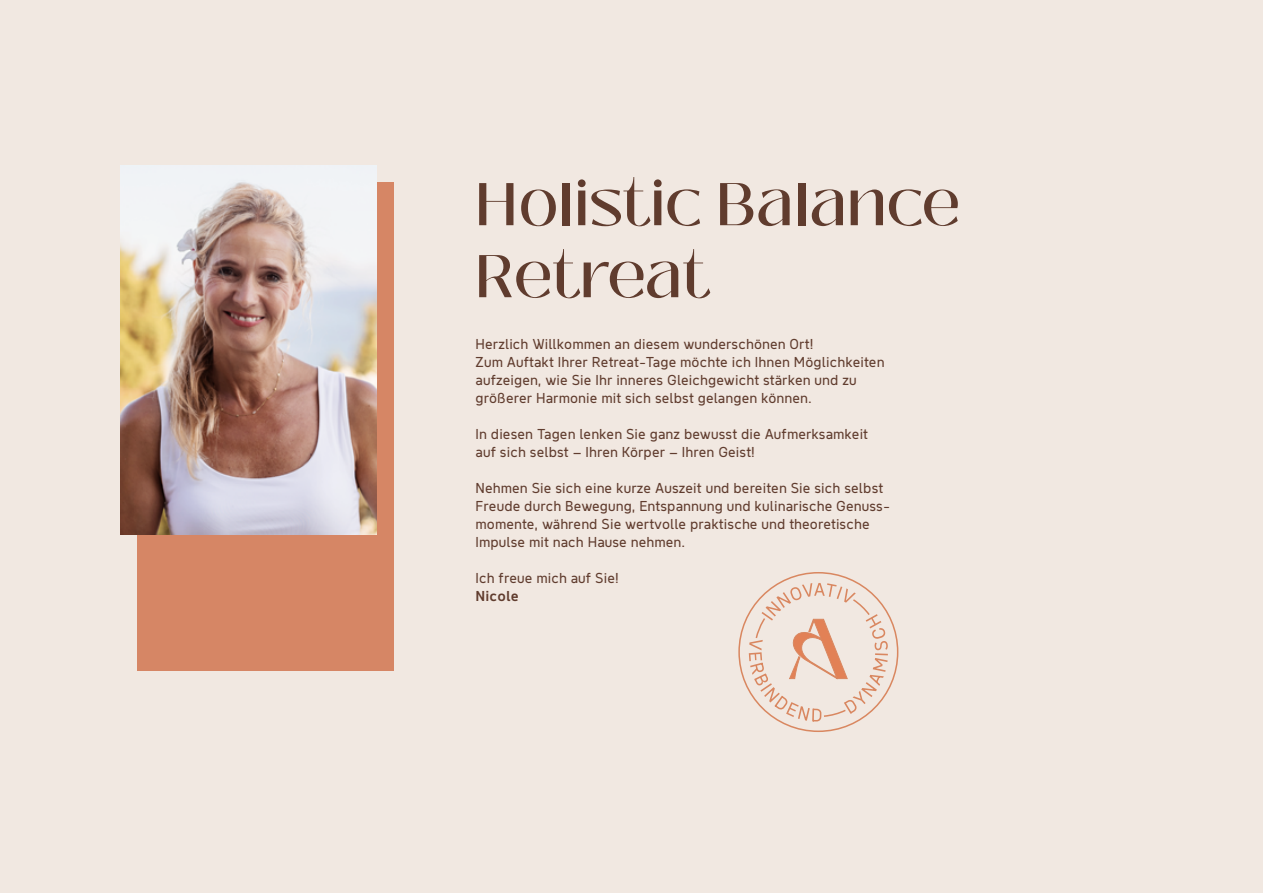
<style>
.page{position:relative;width:1263px;height:893px;background:#f1e8e1}
.page>*{position:absolute;margin:0;border:0;box-sizing:border-box;transform-origin:0 0}
.t1{font:500 60px/72px "Black Mango";letter-spacing:.005em;color:#603c2e}
.t2{font:14.25px/18px "Never Mind Compact";letter-spacing:.01em;color:#603c2e}
.t3{font:600 14.25px "Never Mind Compact";letter-spacing:.01em;color:#603c2e}
</style>
<div class="page">
<div style="left:138px;top:183px;width:256px;height:488px;background:#d68665"></div>
<img style="left:120px;top:165px;width:256px;height:369px">
<svg style="left:738px;top:572px;width:161px;height:160px"></svg>
<h1 class="t1" style="left:476px;top:170px;width:486px">Holistic Balance<br>Retreat</h1>
<p class="t2" style="left:476px;top:335px;width:410px">Herzlich Willkommen an diesem wunderschönen Ort!<br>Zum Auftakt Ihrer Retreat-Tage möchte ich Ihnen Möglichkeiten aufzeigen, wie Sie Ihr inneres Gleichgewicht stärken und zu größerer Harmonie mit sich selbst gelangen können.</p>
<p class="t2" style="left:476px;top:425px;width:394px">In diesen Tagen lenken Sie ganz bewusst die Aufmerksamkeit auf sich selbst – Ihren Körper – Ihren Geist!</p>
<p class="t2" style="left:476px;top:479px;width:416px">Nehmen Sie sich eine kurze Auszeit und bereiten Sie sich selbst Freude durch Bewegung, Entspannung und kulinarische Genuss&shy;momente, während Sie wertvolle praktische und theoretische Impulse mit nach Hause nehmen.</p>
<p class="t2" style="left:476px;top:569px;width:145px">Ich freue mich auf Sie!</p>
<p class="t3" style="left:476px;top:585px;width:45px">Nicole</p>
</div>
